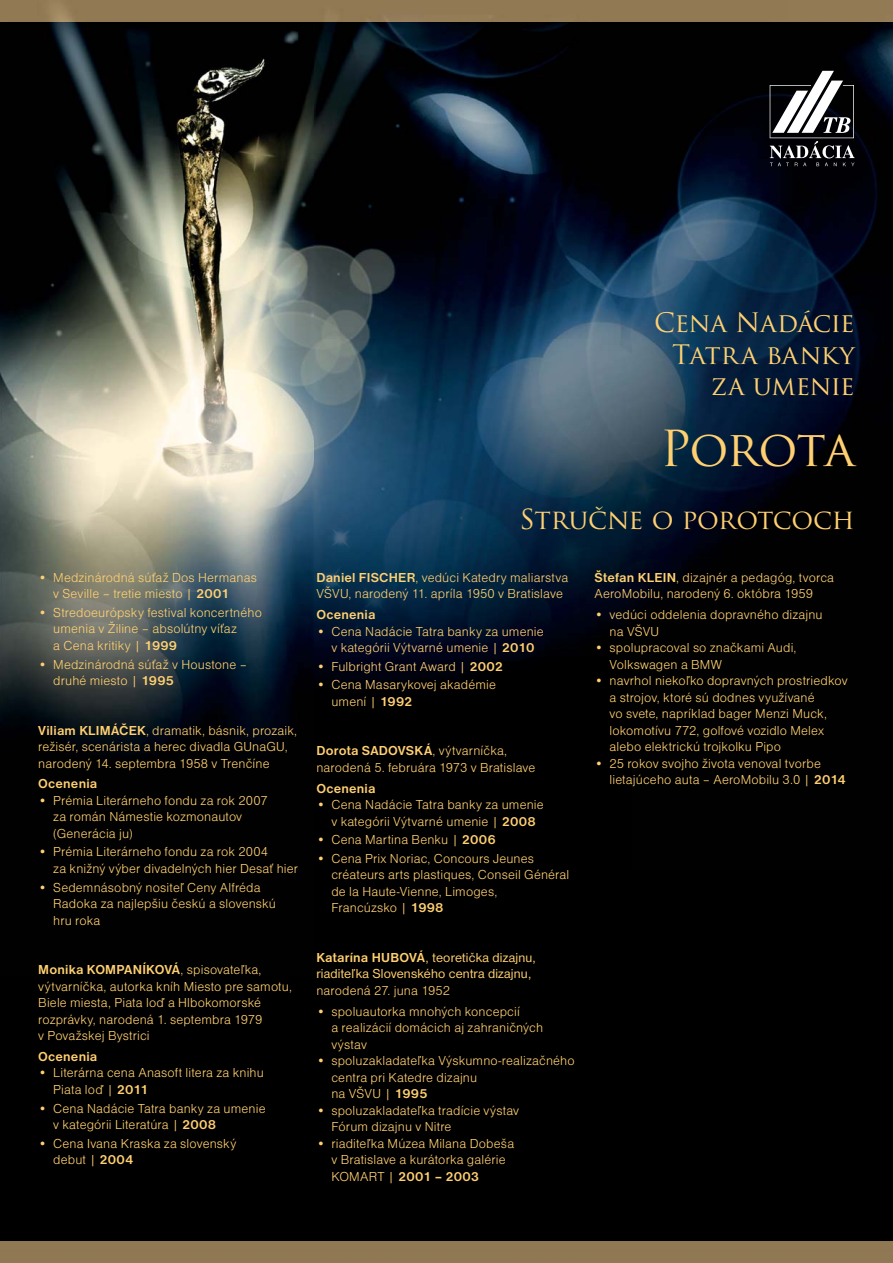
<style>
.page{position:relative;width:893px;height:1263px;background:#fff}
.page>*{position:absolute;margin:0;border:0;box-sizing:border-box;transform-origin:0 0}
.t1{font:48.3px "Trajan Pro";letter-spacing:-.03em;color:#ffd071}
.t2{font:27px "Trajan Pro";letter-spacing:-.01em;color:#ffd071}
.t3{font:26.25px/31.5px "Trajan Pro";letter-spacing:-.02em;color:#ffd071;text-align:right}
.t4{font:13.5px/16.5px "Nimbus Sans DOT Ligh";letter-spacing:.01em;color:#ffd071}
.t5{font:700 13.5px "Nimbus Sans DOT";letter-spacing:.01em;color:#ffd071}
.t6{font:13.5px/16.5px "Nimbus Sans DOT";letter-spacing:.01em;color:#ffd071}
.s1{font-family:"Nimbus Sans DOT";font-weight:700}
.s2{font-family:"Nimbus Sans DOT Ligh";font-weight:400}
.s3{font-weight:700}
</style>
<div class="page">
<img style="left:0;top:21px;width:893px;height:1221px">
<div style="left:0;top:0;width:893px;height:21px;background:#917953"></div>
<div style="left:0;top:1242px;width:893px;height:21px;background:#8f7853"></div>
<svg style="left:770px;top:71px;width:85px;height:95px"></svg>
<p class="t4" style="left:53px;top:570px;width:205px;text-indent:-15px">• Medzinárodná súťaž Dos Hermanas v Seville – tretie miesto | <span class="s1">2001</span></p>
<p class="t4" style="left:53px;top:605px;width:210px;text-indent:-15px">• Stredoeurópsky festival koncertného umenia v Žiline – absolútny víťaz<br>a Cena kritiky | <span class="s1">1999</span></p>
<p class="t4" style="left:53px;top:657px;width:195px;text-indent:-15px">• Medzinárodná súťaž v Houstone – druhé miesto | <span class="s1">1995</span></p>
<p class="t4" style="left:38px;top:723px;width:260px"><span class="s1">Viliam KLIMÁČEK</span>, dramatik, básnik, prozaik, režisér, scenárista a herec divadla GUnaGU, narodený 14. septembra 1958 v Trenčíne</p>
<p class="t5" style="left:38px;top:778px;width:61px">Ocenenia</p>
<p class="t4" style="left:53px;top:793px;width:216px;text-indent:-15px">• Prémia Literárneho fondu za rok 2007 za román Námestie kozmonautov (Generácia ju)</p>
<p class="t4" style="left:53px;top:845px;width:246px;text-indent:-15px">• Prémia Literárneho fondu za rok 2004<br>za knižný výber divadelných hier Desať hier</p>
<p class="t4" style="left:53px;top:880px;width:224px;text-indent:-15px">• Sedemnásobný nositeľ Ceny Alfréda<br>Radoka za najlepšiu českú a slovenskú hru roka</p>
<p class="t5" style="left:38px;top:964px;width:225px">Monika KOMPANÍKOVÁ<span class="s2">, spisovateľka,</span></p>
<p class="t4" style="left:38px;top:979px;width:255px">výtvarníčka, autorka kníh Miesto pre samotu, Biele miesta, Piata loď a Hlbokomorské rozprávky, narodená 1. septembra 1979<br>v Považskej Bystrici</p>
<p class="t5" style="left:38px;top:1051px;width:61px">Ocenenia</p>
<p class="t4" style="left:53px;top:1066px;width:212px;text-indent:-15px">• Literárna cena Anasoft litera za knihu<br>Piata loď | <span class="s1">2011</span></p>
<p class="t4" style="left:53px;top:1101px;width:214px;text-indent:-15px">• Cena Nadácie Tatra banky za umenie v kategórii Literatúra | <span class="s1">2008</span></p>
<p class="t4" style="left:53px;top:1136px;width:185px;text-indent:-15px">• Cena Ivana Kraska za slovenský debut | <span class="s1">2004</span></p>
<h3 class="t3" style="left:654px;top:307px;width:202px">Cena Nadácie<br>Tatra banky za umenie</h3>
<h1 class="t1" style="left:660px;top:421px;width:196px">Porota</h1>
<h2 class="t2" style="left:519px;top:504px;width:337px">Stručne o porotcoch</h2>
<p class="t4" style="left:316px;top:570px;width:253px"><span class="s1">Daniel FISCHER</span>, vedúci Katedry maliarstva<br>VŠVU, narodený 11. apríla 1950 v Bratislave</p>
<p class="t5" style="left:316px;top:609px;width:61px">Ocenenia</p>
<p class="t4" style="left:316px;top:624px;width:229px;text-align:center">• Cena Nadácie Tatra banky za umenie v kategórii Výtvarné umenie | <span class="s1">2010</span></p>
<p class="t4" style="left:316px;top:659px;width:188px">• Fulbright Grant Award | <span class="s1">2002</span></p>
<p class="t4" style="left:331px;top:678px;width:166px;text-indent:-15px">• Cena Masarykovej akadémie umení | <span class="s1">1992</span></p>
<p class="t5" style="left:316px;top:745px;width:192px">Dorota SADOVSKÁ<span class="s2">, výtvarníčka,</span></p>
<p class="t4" style="left:316px;top:760px;width:220px">narodená 5. februára 1973 v Bratislave</p>
<p class="t5" style="left:316px;top:783px;width:61px">Ocenenia</p>
<p class="t4" style="left:316px;top:797px;width:229px;text-align:center">• Cena Nadácie Tatra banky za umenie v kategórii Výtvarné umenie | <span class="s1">2008</span></p>
<p class="t4" style="left:316px;top:833px;width:181px">• Cena Martina Benku | <span class="s1">2006</span></p>
<p class="t4" style="left:331px;top:851px;width:239px;text-indent:-15px">• Cena Prix Noriac, Concours Jeunes créateurs arts plastiques, Conseil Général de la Haute-Vienne, Limoges,<br>Francúzsko | <span class="s1">1998</span></p>
<p class="t6" style="left:316px;top:950px;width:221px"><span class="s3">Katarína HUBOVÁ</span>, teoretička dizajnu, riaditeľka Slovenského centra dizajnu,</p>
<p class="t4" style="left:316px;top:983px;width:135px">narodená 27. juna 1952</p>
<p class="t4" style="left:331px;top:1004px;width:213px;text-indent:-15px">• spoluautorka mnohých koncepcií<br>a realizácií domácich aj zahraničných výstav</p>
<p class="t4" style="left:331px;top:1053px;width:245px;text-indent:-15px">• spoluzakladateľka Výskumno-realizačného centra pri Katedre dizajnu<br>na VŠVU | <span class="s1">1995</span></p>
<p class="t4" style="left:331px;top:1103px;width:189px;text-indent:-15px">• spoluzakladateľka tradície výstav<br>Fórum dizajnu v Nitre</p>
<p class="t4" style="left:316px;top:1136px;width:199px;text-align:center">• riaditeľka Múzea Milana Dobeša v Bratislave a kurátorka galérie</p>
<p class="t5" style="left:331px;top:1171px;width:149px"><span class="s2">KOMART |</span> 2001 – 2003</p>
<p class="t4" style="left:595px;top:570px;width:241px"><span class="s1">Štefan KLEIN</span>, dizajnér a pedagóg, tvorca<br>AeroMobilu, narodený 6. októbra 1959</p>
<p class="t4" style="left:610px;top:607px;width:215px;text-indent:-15px">• vedúci oddelenia dopravného dizajnu na VŠVU</p>
<p class="t4" style="left:610px;top:640px;width:188px;text-indent:-15px">• spolupracoval so značkami Audi,<br>Volkswagen a BMW</p>
<p class="t4" style="left:610px;top:673px;width:240px;text-indent:-15px">• navrhol niekoľko dopravných prostriedkov a strojov, ktoré sú dodnes využívané<br>vo svete, napríklad bager Menzi Muck, lokomotívu 772, golfové vozidlo Melex alebo elektrickú trojkolku Pipo</p>
<p class="t4" style="left:610px;top:756px;width:238px;text-indent:-15px">• 25 rokov svojho života venoval tvorbe lietajúceho auta – AeroMobilu 3.0 | <span class="s1">2014</span></p>
</div>
